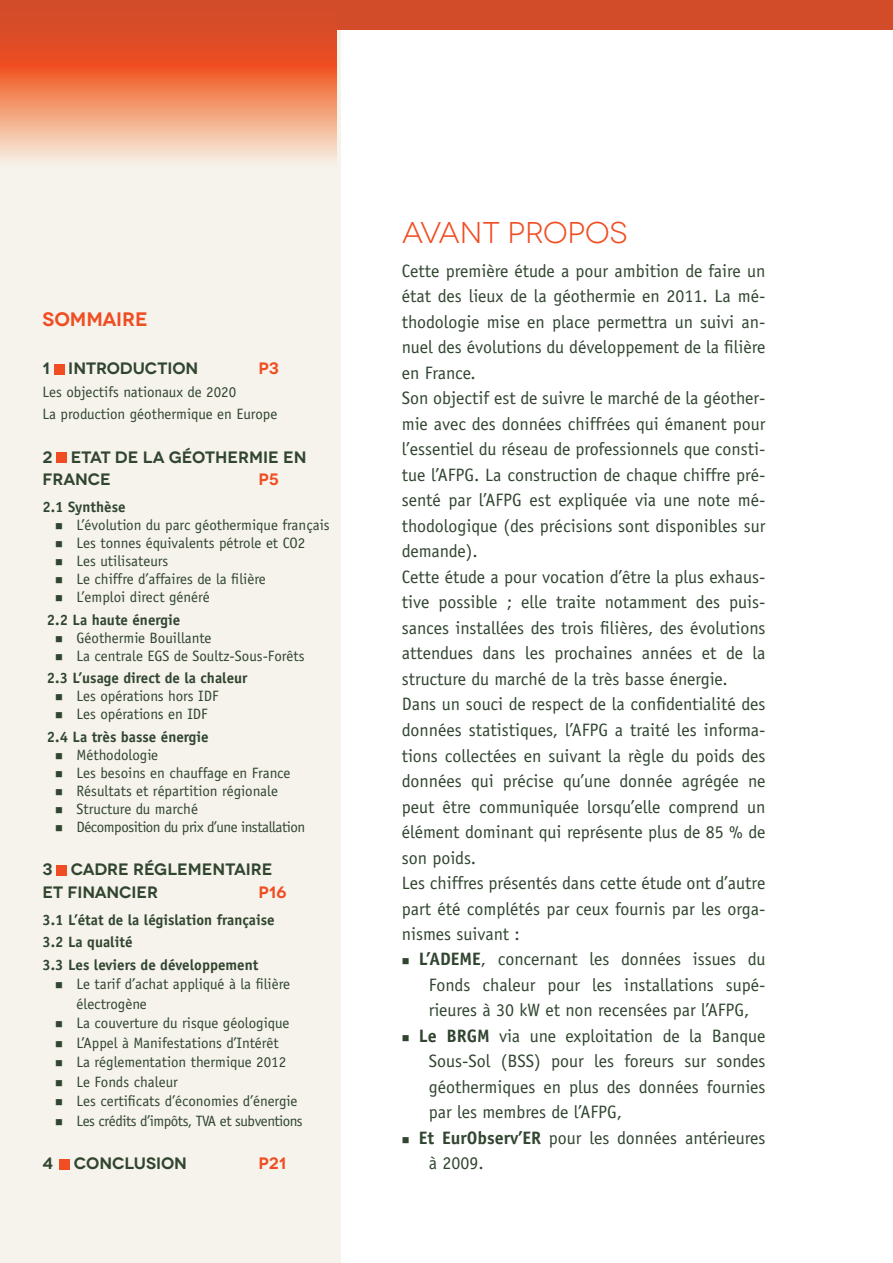
<style>
.page{position:relative;width:893px;height:1263px;background:#fff}
.page>*{position:absolute;margin:0;border:0;box-sizing:border-box;transform-origin:0 0}
.t1{font:30px "Novecentowide";letter-spacing:-.005em;color:#f04d22}
.t2{font:600 19.5px "Novecentowide";color:#f04d22}
.t3{font:18px/25.5px "Officina Sans";color:#314530}
.t4{font:600 16.5px/22.5px "Novecentowide";color:#314530}
.t5{font:600 16.5px "Novecentowide";color:#f04d22}
.t6{font:15px/18px "Officina Sans";color:#314530}
.t7{font:700 15px/22.5px "Officina Sans";color:#314530}
.s1{font-weight:700}
</style>
<div class="page">
<div style="left:0;top:4px;width:340px;height:1259px;background:#f5f3ec"></div>
<div style="left:0;top:0;width:893px;height:30px;background:#d34c29"></div>
<div style="left:54px;top:364px;width:10px;height:10px;background:#f04d22"></div>
<div style="left:57px;top:453px;width:10px;height:10px;background:#f04d22"></div>
<div style="left:57px;top:865px;width:10px;height:10px;background:#f04d22"></div>
<div style="left:60px;top:1159px;width:10px;height:10px;background:#f04d22"></div>
<svg style="left:0;top:30px;width:337px;height:131px;background:#ef8b65"></svg>
<p class="t2" style="left:43px;top:307px;width:26px">SOMMAIRE</p>
<p class="t4" style="left:43px;top:357px;width:43px">1 INTRO</p>
<p class="t4" style="left:120px;top:357px;width:37px">DUCTION</p>
<p class="t5" style="left:259px;top:358px;width:22px">P3</p>
<p class="t6" style="left:43px;top:380px;width:236px;line-height:22.5px">Les objectifs nationaux de 2020<br>La production géothermique en Europe</p>
<p class="t4" style="left:43px;top:446px;width:50px">2 ETAT</p>
<p class="t4" style="left:115px;top:446px;width:66px">DELA GÉOTHERMIE</p>
<p class="t4" style="left:283px;top:446px;width:12px">EN</p>
<p class="t4" style="left:43px;top:468px;width:23px">FRANCE</p>
<p class="t5" style="left:259px;top:469px;width:22px">P5</p>
<p class="t7" style="left:43px;top:495px;width:85px">2.1 Synthèse</p>
<p class="t6" style="left:77px;top:516px;width:255px">L’évolution du parc géothermique français<br>Les tonnes équivalents pétrole et CO2<br>Les utilisateurs<br>Le chiffre d’affaires de la filière<br>L’emploi direct généré</p>
<p class="t7" style="left:47px;top:608px;width:135px">2.2 La haute énergie</p>
<p class="t6" style="left:77px;top:628px;width:230px">Géothermie Bouillante<br>La centrale EGS de Soultz-Sous-Forêts</p>
<p class="t7" style="left:47px;top:666px;width:202px">2.3 L’usage direct de la chaleur</p>
<p class="t6" style="left:77px;top:687px;width:143px">Les opérations hors IDF<br>Les opérations en IDF</p>
<p class="t7" style="left:47px;top:725px;width:163px">2.4 La très basse énergie</p>
<p class="t6" style="left:77px;top:745px;width:230px">Méthodologie<br>Les besoins en chauffage en France<br>Résultats et répartition régionale<br>Structure du marché<br>Décomposition du prix d’une installation</p>
<p class="t4" style="left:43px;top:858px;width:103px">3 CADRE RÉGLEMENTAIRE<br>ET FINANCIER</p>
<p class="t5" style="left:259px;top:882px;width:29px">P16</p>
<p class="t7" style="left:43px;top:908px;width:234px">3.1 L’état de la législation française<br>3.2 La qualité<br>3.3 Les leviers de développement</p>
<p class="t6" style="left:77px;top:974px;width:228px;line-height:19.5px">Le tarif d’achat appliqué à la filière électrogène<br>La couverture du risque géologique<br>L’Appel à Manifestations d’Intérêt<br>La réglementation thermique 2012<br>Le Fonds chaleur<br>Les certificats d’économies d’énergie<br>Les crédits d’impôts, TVA et subventions</p>
<p class="t4" style="left:43px;top:1152px;width:57px">4 CONCLU</p>
<p class="t4" style="left:146px;top:1152px;width:42px">SION</p>
<p class="t5" style="left:259px;top:1153px;width:29px">P21</p>
<h1 class="t1" style="left:402px;top:215px;width:227px">AVANT PROPOS</h1>
<p class="t3" style="left:402px;top:258px;width:365px">Cette première étude a pour ambition de faire un état des lieux de la géothermie en 2011. La mé&shy;thodologie mise en place permettra un suivi an&shy;nuel des évolutions du développement de la filière en France.<br>Son objectif est de suivre le marché de la géother&shy;mie avec des données chiffrées qui émanent pour l’essentiel du réseau de professionnels que consti&shy;tue l’AFPG. La construction de chaque chiffre pré&shy;senté par l’AFPG est expliquée via une note mé&shy;thodologique (des précisions sont disponibles sur demande).<br>Cette étude a pour vocation d’être la plus exhaus&shy;tive possible ; elle traite notamment des puis&shy;sances installées des trois filières, des évolutions attendues dans les prochaines années et de la structure du marché de la très basse énergie.<br>Dans un souci de respect de la confidentialité des données statistiques, l’AFPG a traité les informa&shy;tions collectées en suivant la règle du poids des données qui précise qu’une donnée agrégée ne peut être communiquée lorsqu’elle comprend un élément dominant qui représente plus de 85 % de son poids.<br>Les chiffres présentés dans cette étude ont d’autre part été complétés par ceux fournis par les orga&shy;nismes suivant :</p>
<p class="t3" style="left:419px;top:946px;width:348px"><span class="s1">L’ADEME</span>, concernant les données issues du</p>
<p class="t3" style="left:429px;top:972px;width:338px">Fonds chaleur pour les installations supé-</p>
<p class="t3" style="left:429px;top:997px;width:322px">rieures à 30 kW et non recensées par l’AFPG,</p>
<p class="t3" style="left:419px;top:1023px;width:348px"><span class="s1">Le BRGM</span> via une exploitation de la Banque</p>
<p class="t3" style="left:429px;top:1048px;width:338px">Sous-Sol (BSS) pour les foreurs sur sondes</p>
<p class="t3" style="left:429px;top:1074px;width:338px">géothermiques en plus des données fournies</p>
<p class="t3" style="left:429px;top:1100px;width:195px">par les membres de l’AFPG,</p>
<p class="t3" style="left:419px;top:1125px;width:348px"><span class="s1">Et EurObserv’ER</span> pour les données antérieures</p>
<p class="t3" style="left:429px;top:1150px;width:56px">à 2009.</p>
</div>
